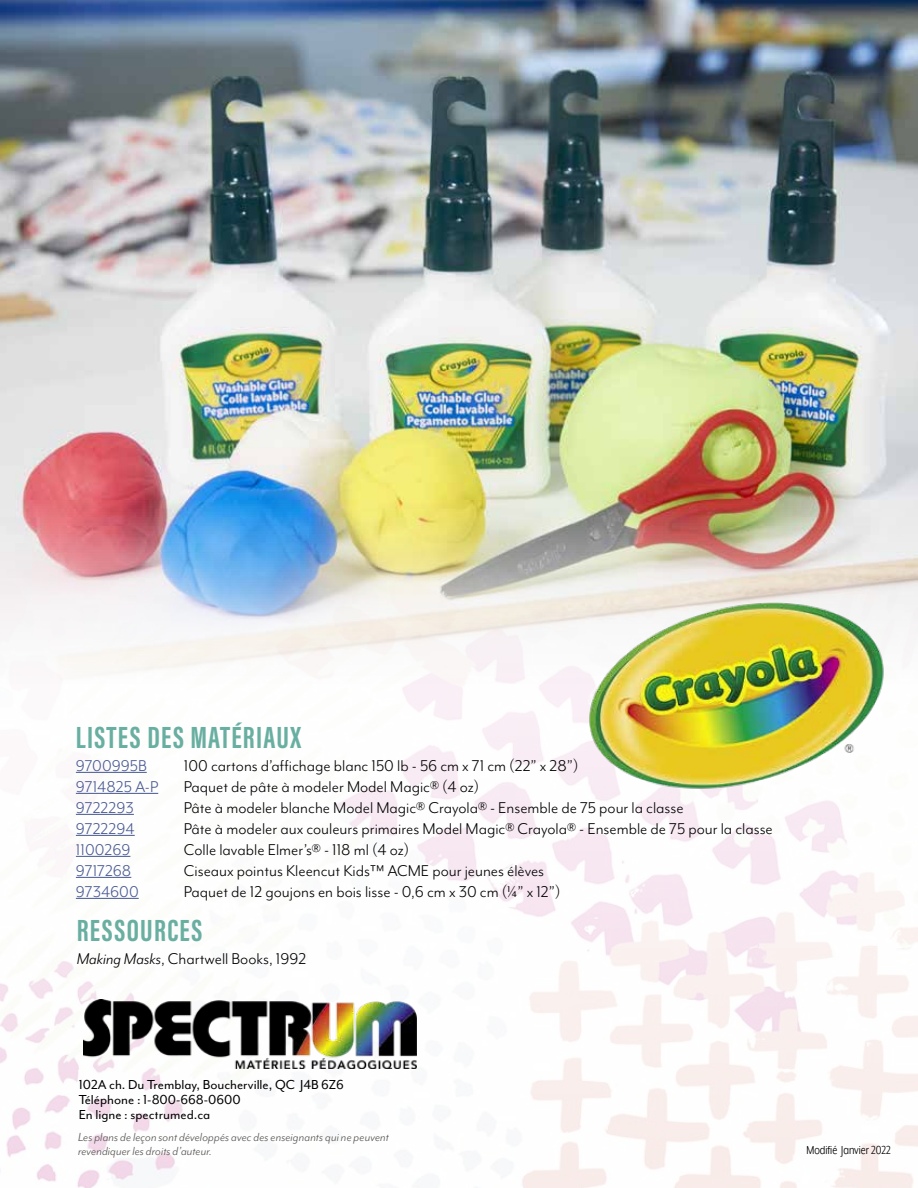
<style>
.page{position:relative;width:918px;height:1188px;background:#fff}
.page>*{position:absolute;margin:0;border:0;box-sizing:border-box;transform-origin:0 0}
.t1{font:700 31.5px "Acumin Pro Extra Cond";letter-spacing:.04em;color:#69afa1}
.t2{font:18px "Mr Eaves Mod OT";color:#000}
.t3{font:18px "Mr Eaves Mod OT";color:#465792}
.t4{font:15px/15px "Mr Eaves Mod OT";color:#000}
.t5{font:italic 13.5px/13px "Mr Eaves Mod OT";letter-spacing:.01em;color:#555351}
.t6{font:13.5px "Mr Eaves XL Mod Nar OT";color:#000}
.s1{font-style:italic}
</style>
<div class="page">
<img style="left:0;top:684px;width:918px;height:504px">
<img style="left:0;top:0;width:918px;height:684px">
<img style="left:587px;top:600px;width:302px;height:194px">
<hr style="left:76px;top:772px;width:71px;height:1px;background:#465792">
<hr style="left:76px;top:793px;width:82px;height:1px;background:#465792">
<hr style="left:76px;top:814px;width:58px;height:1px;background:#465792">
<hr style="left:76px;top:835px;width:59px;height:1px;background:#465792">
<hr style="left:76px;top:856px;width:54px;height:1px;background:#465792">
<hr style="left:76px;top:877px;width:55px;height:1px;background:#465792">
<hr style="left:76px;top:898px;width:63px;height:1px;background:#465792">
<img style="left:84px;top:1000px;width:332px;height:69px">
<h1 class="t1" style="left:76px;top:718px;width:227px">LISTES DES MATÉRIAUX</h1>
<p class="t3" style="left:76px;top:755px;width:72px">9700995B</p>
<p class="t2" style="left:184px;top:755px;width:396px">100 cartons d’affichage blanc 150 lb - 56 cm x 71 cm (22” x 28”)</p>
<p class="t3" style="left:76px;top:776px;width:84px">9714825 A-P</p>
<p class="t2" style="left:184px;top:776px;width:297px">Paquet de pâte à modeler Model Magic® (4 oz)</p>
<p class="t3" style="left:76px;top:797px;width:59px">9722293</p>
<p class="t2" style="left:184px;top:797px;width:501px">Pâte à modeler blanche Model Magic® Crayola® - Ensemble de 75 pour la classe</p>
<p class="t3" style="left:76px;top:818px;width:60px">9722294</p>
<p class="t2" style="left:184px;top:818px;width:590px">Pâte à modeler aux couleurs primaires Model Magic® Crayola® - Ensemble de 75 pour la classe</p>
<p class="t3" style="left:76px;top:839px;width:56px">1100269</p>
<p class="t2" style="left:184px;top:839px;width:227px">Colle lavable Elmer’s® - 118 ml (4 oz)</p>
<p class="t3" style="left:76px;top:860px;width:57px">9717268</p>
<p class="t2" style="left:184px;top:860px;width:362px">Ciseaux pointus Kleencut Kids™ ACME pour jeunes élèves</p>
<p class="t3" style="left:76px;top:881px;width:64px">9734600</p>
<p class="t2" style="left:184px;top:881px;width:378px">Paquet de 12 goujons en bois lisse - 0,6 cm x 30 cm (¼” x 12”)</p>
<h1 class="t1" style="left:77px;top:911px;width:127px">RESSOURCES</h1>
<p class="t2" style="left:77px;top:949px;width:231px"><span class="s1">Making Masks</span>, Chartwell Books, 1992</p>
<p class="t4" style="left:79px;top:1077px;width:267px">102A ch. Du Tremblay, Boucherville, QC J4B 6Z6<br>Téléphone : 1-800-668-0600<br>En ligne : spectrumed.ca</p>
<p class="t5" style="left:78px;top:1131px;width:312px">Les plans de leçon sont développés avec des enseignants qui ne peuvent revendiquer les droits d’auteur.</p>
<p class="t6" style="left:806px;top:1143px;width:86px">Modifié Janvier 2022</p>
</div>
